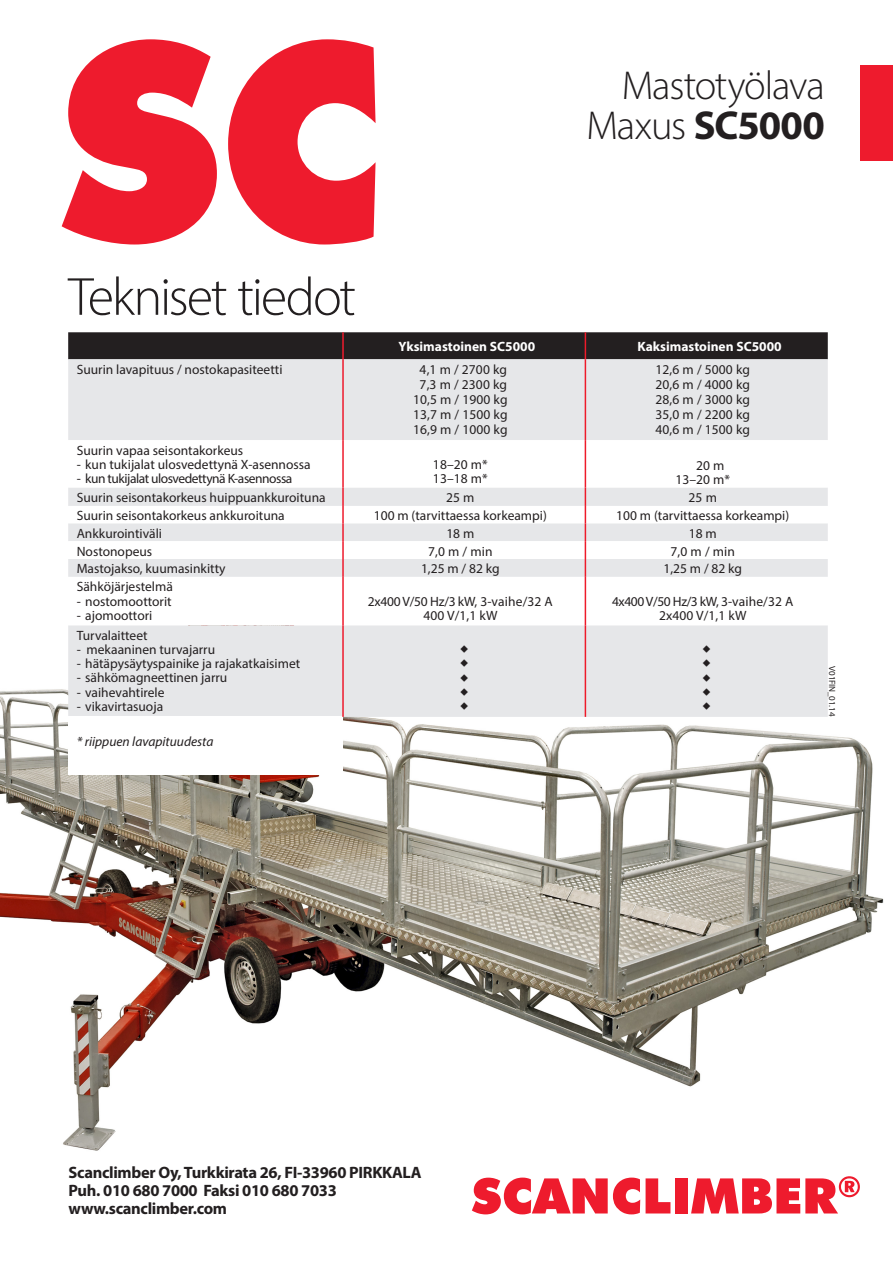
<style>
.page{position:relative;width:893px;height:1263px;background:#fff}
.page>*{position:absolute;margin:0;border:0;box-sizing:border-box;transform-origin:0 0}
.SC_Pikkuots{font:300 54px "Myriad Pro";letter-spacing:-.04em;color:#231f20}
.SC_Pikkuots-2{font:300 40.5px/40.5px "Myriad Pro";letter-spacing:-.03em;color:#231f20;text-align:right}
.t1{font:700 16.5px/18px "Myriad Pro";letter-spacing:-.02em;color:#231f20}
.Table_Column_right_9{font:13.5px/14.2px "Myriad Pro";color:#231f20}
.Table_9pt_with_bulle{font:13.5px "Myriad Pro";color:#231f20}
.Table_center{font:13.5px "Myriad Pro";color:#231f20}
.Table_heading{font:700 13.5px "Myriad Pro";color:#fff}
.Table_Column_right_9-2{font:13.5px "Myriad Pro";letter-spacing:-.035em;color:#231f20}
.Table2_9pt_with_inde{font:13.5px "Myriad Pro";color:#231f20}
.Table_left{font:13.5px "Myriad Pro";color:#231f20}
.Table2_9pt_with_inde-2{font:italic 13.5px "Myriad Pro";color:#231f20}
.SC_LEIPIS_EKAT{font:9px "Myriad Pro";letter-spacing:-.015em;color:#231f20}
.s1{font-weight:700}
</style>
<div class="page">
<div style="left:860px;top:65px;width:33px;height:96px;background:#ee1b2d"></div>
<img style="left:0;top:689px;width:884px;height:494px">
<div style="left:68px;top:359px;width:760px;height:358px;background:#e6e7e9"></div>
<svg style="left:68px;top:440px;width:760px;height:185px"></svg>
<div style="left:68px;top:717px;width:275px;height:58px;background:#fff"></div>
<hr style="left:342px;top:359px;width:2px;height:81px;background:#ee1b2d">
<hr style="left:342px;top:440px;width:2px;height:47px;background:#ee1b2d">
<svg style="left:342px;top:487px;width:2px;height:90px"></svg>
<hr style="left:342px;top:577px;width:2px;height:48px;background:#ee1b2d">
<hr style="left:342px;top:625px;width:2px;height:92px;background:#ee1b2d">
<div style="left:68px;top:332px;width:760px;height:27px;background:#231f20"></div>
<hr style="left:585px;top:359px;width:1px;height:81px;background:#ee1b2a">
<hr style="left:585px;top:440px;width:1px;height:47px;background:#ee1b2a">
<svg style="left:585px;top:487px;width:1px;height:90px"></svg>
<hr style="left:585px;top:577px;width:1px;height:48px;background:#ee1b2a">
<hr style="left:585px;top:625px;width:1px;height:92px;background:#ee1b2a">
<svg style="left:62px;top:39px;width:314px;height:205px;fill:#ee1b2d"></svg>
<svg style="left:472px;top:1177px;width:168px;height:37px"></svg>
<svg style="left:646px;top:1178px;width:24px;height:35px"></svg>
<div style="left:675px;top:1178px;width:12px;height:35px;background:#ee1b2d"></div>
<svg style="left:691px;top:1176px;width:169px;height:37px"></svg>
<svg style="left:460px;top:645px;width:8px;height:8px"></svg>
<svg style="left:460px;top:660px;width:8px;height:7px"></svg>
<svg style="left:460px;top:674px;width:8px;height:7px"></svg>
<svg style="left:460px;top:688px;width:8px;height:8px"></svg>
<svg style="left:460px;top:702px;width:8px;height:8px"></svg>
<svg style="left:703px;top:645px;width:7px;height:8px"></svg>
<svg style="left:703px;top:660px;width:7px;height:7px"></svg>
<svg style="left:703px;top:674px;width:7px;height:7px"></svg>
<svg style="left:703px;top:688px;width:7px;height:8px"></svg>
<svg style="left:703px;top:702px;width:7px;height:8px"></svg>
<p class="SC_Pikkuots-2" style="left:586px;top:65px;width:240px">Mastotyölava<br>Maxus <span class="s1">SC5000</span></p>
<p class="SC_Pikkuots" style="left:68px;top:264px;width:289px">Tekniset tiedot</p>
<p class="Table_heading" style="left:398px;top:337px;width:138px">Yksimastoinen SC5000</p>
<p class="Table_heading" style="left:637px;top:337px;width:146px">Kaksimastoinen SC5000</p>
<p class="Table_9pt_with_bulle" style="left:77px;top:361px;width:207px">Suurin lavapituus / nostokapasiteetti</p>
<p class="Table_Column_right_9" style="left:420px;top:362px;width:89px">4,1 m / 2700 kg</p>
<p class="Table_Column_right_9" style="left:420px;top:377px;width:89px">7,3 m / 2300 kg</p>
<p class="Table_Column_right_9" style="left:413px;top:392px;width:96px">10,5 m / 1900 kg</p>
<p class="Table_Column_right_9" style="left:413px;top:407px;width:96px">13,7 m / 1500 kg</p>
<p class="Table_Column_right_9" style="left:413px;top:422px;width:96px">16,9 m / 1000 kg</p>
<p class="Table_Column_right_9" style="left:655px;top:362px;width:96px">12,6 m / 5000 kg</p>
<p class="Table_Column_right_9" style="left:655px;top:376px;width:96px;line-height:15px;text-align:justify">20,6 m / 4000 kg 28,6 m / 3000 kg 35,0 m / 2200 kg 40,6 m / 1500 kg</p>
<p class="Table_9pt_with_bulle" style="left:77px;top:442px;width:168px">Suurin vapaa seisontakorkeus</p>
<p class="Table_Column_right_9" style="left:77px;top:457px;width:236px">- kun tukijalat ulosvedettynä X-asennossa</p>
<p class="Table_Column_right_9-2" style="left:77px;top:470px;width:217px">- kun tukijalat ulosvedettynä K-asennossa</p>
<p class="Table_Column_right_9" style="left:433px;top:457px;width:56px">18–20 m*<br>13–18 m*</p>
<p class="Table_Column_right_9" style="left:675px;top:458px;width:56px;text-indent:21px">20 m<br>13–20 m*</p>
<p class="Table_9pt_with_bulle" style="left:77px;top:489px;width:250px">Suurin seisontakorkeus huippuankkuroituna</p>
<p class="Table_Column_right_9" style="left:446px;top:490px;width:30px">25 m</p>
<p class="Table_Column_right_9" style="left:689px;top:490px;width:30px">25 m</p>
<p class="Table_9pt_with_bulle" style="left:77px;top:507px;width:210px">Suurin seisontakorkeus ankkuroituna</p>
<p class="Table_center" style="left:374px;top:507px;width:174px">100 m (tarvittaessa korkeampi)</p>
<p class="Table_center" style="left:616px;top:507px;width:174px">100 m (tarvittaessa korkeampi)</p>
<p class="Table_9pt_with_bulle" style="left:77px;top:525px;width:87px">Ankkurointiväli</p>
<p class="Table_center" style="left:446px;top:525px;width:29px">18 m</p>
<p class="Table_center" style="left:689px;top:525px;width:29px">18 m</p>
<p class="Table_9pt_with_bulle" style="left:77px;top:543px;width:77px">Nostonopeus</p>
<p class="Table_Column_right_9" style="left:428px;top:544px;width:66px">7,0 m / min</p>
<p class="Table_Column_right_9" style="left:671px;top:544px;width:66px">7,0 m / min</p>
<p class="Table_left" style="left:77px;top:560px;width:150px">Mastojakso, kuumasinkitty</p>
<p class="Table_center" style="left:421px;top:560px;width:80px">1,25 m / 82 kg</p>
<p class="Table_center" style="left:663px;top:560px;width:80px">1,25 m / 82 kg</p>
<p class="Table_9pt_with_bulle" style="left:77px;top:578px;width:98px">Sähköjärjestelmä</p>
<p class="Table_Column_right_9" style="left:77px;top:594px;width:96px">- nostomoottorit</p>
<p class="Table_Column_right_9" style="left:77px;top:608px;width:77px">- ajomoottori</p>
<p class="Table_Column_right_9" style="left:368px;top:594px;width:186px;text-align:center">2x400 V/50 Hz/3 kW, 3-vaihe/32 A<br>400 V/1,1 kW</p>
<p class="Table_Column_right_9" style="left:612px;top:594px;width:183px;text-align:center">4x400 V/50 Hz/3 kW, 3-vaihe/32 A<br>2x400 V/1,1 kW</p>
<p class="Table2_9pt_with_inde" style="left:77px;top:627px;width:72px">Turvalaitteet</p>
<p class="Table2_9pt_with_inde" style="left:77px;top:641px;width:140px">- mekaaninen turvajarru</p>
<p class="Table_Column_right_9" style="left:77px;top:656px;width:225px">- hätäpysäytyspainike ja rajakatkaisimet</p>
<p class="Table_Column_right_9" style="left:77px;top:670px;width:152px">- sähkömagneettinen jarru</p>
<p class="Table_Column_right_9" style="left:77px;top:685px;width:89px">- vaihevahtirele</p>
<p class="Table_Column_right_9" style="left:77px;top:699px;width:88px">- vikavirtasuoja</p>
<p class="Table2_9pt_with_inde-2" style="left:77px;top:733px;width:138px">* riippuen lavapituudesta</p>
<p class="SC_LEIPIS_EKAT" style="left:838px;top:666px;width:52px;rotate:90deg">V01FIN_01.14</p>
<p class="t1" style="left:69px;top:1162px;width:355px">Scanclimber Oy, Turkkirata 26, FI-33960 PIRKKALA</p>
<p class="t1" style="left:69px;top:1180px;width:270px">Puh. 010 680 7000 Faksi 010 680 7033 www.scanclimber.com</p>
</div>
